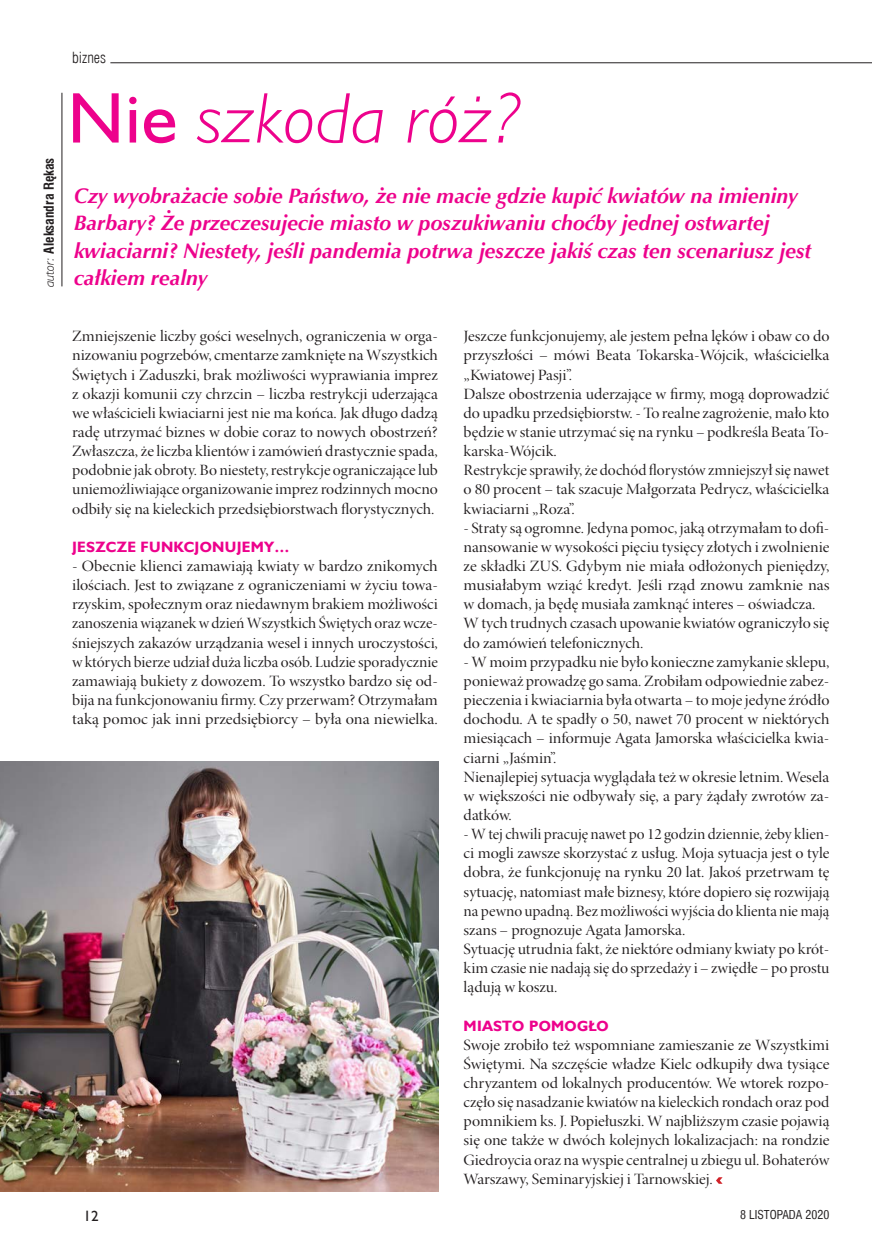
<style>
.page{position:relative;width:872px;height:1234px;background:#fff}
.page>*{position:absolute;margin:0;border:0;box-sizing:border-box;transform-origin:0 0}
.TYTUL_1500_BOLD{font:italic 72px "Humanst 521 Lt EUX";letter-spacing:.02em;color:#ed028c}
.LID{font:italic 700 21px/27.6px "Zapf Humnst EUX";color:#ed028c}
.TEKST_GŁÓWNY{font:15.75px/19.2px "Minion Pro Disp";color:#231f20;text-align:justify;scale:1.06 1}
.TEKST_GŁÓWNY-2{font:15.75px/19.2px "Minion Pro Disp";color:#231f20;text-align:justify;scale:1.09 1}
.TEKST_GŁÓWNY-3{font:15.75px/19.2px "Minion Pro Disp";color:#231f20;text-align:justify;scale:1.07 1}
.TEKST_GŁÓWNY-4{font:15.75px/19.2px "Minion Pro Disp";color:#231f20;text-align:justify}
.TEKST_GŁÓWNY-5{font:15.75px/19.2px "Minion Pro Disp";color:#231f20;text-align:justify;scale:1.05 1}
.TEKST_GŁÓWNY-6{font:15.75px/19.2px "Minion Pro Disp";color:#231f20;text-align:justify;scale:1.04 1}
.SRODTYTUL{font:700 15px "Humanst 521 EUX";letter-spacing:.02em;color:#ed028c}
.t1{font:15px "Swis 721 Lt Cn EUX";color:#231f20}
.t2{font:15px "Humanst 521 EUX";color:#231f20}
.t3{font:700 13.5px "Swis 721 Cn EUX";color:#231f20}
.t4{font:12px "Swis 721 Cn EUX";color:#231f20}
.s1{font-family:"Humanst 521 Lt EUX";font-weight:400;font-style:italic}
.s2{font-family:"Humanst 521 EUX";font-style:normal}
</style>
<div class="page">
<hr style="left:110px;top:62px;width:762px;height:1px;background:#231f20">
<hr style="left:62px;top:93px;width:1px;height:193px;background:#231f20">
<svg style="left:716px;top:1177px;width:6px;height:6px"></svg>
<img style="left:0;top:761px;width:438px;height:429px">
<p class="t3" style="left:41px;top:287px;width:131px;rotate:-90deg"><span class="s1">autor:</span> Aleksandra Rękas</p>
<p class="t1" style="left:72px;top:49px;width:36px">biznes</p>
<p class="TYTUL_1500_BOLD" style="left:68px;top:74px;width:454px"><span class="s2">Nie</span> szkoda róż?</p>
<p class="LID" style="left:74px;top:182px;width:739px">Czy wyobrażacie sobie Państwo, że nie macie gdzie kupić kwiatów na imieniny Barbary? Że przeczesujecie miasto w poszukiwaniu choćby jednej ostwartej kwiaciarni? Niestety, jeśli pandemia potrwa jeszcze jakiś czas ten scenariusz jest całkiem realny</p>
<p class="TEKST_GŁÓWNY" style="left:72px;top:327px;width:347px">Zmniejszenie liczby gości weselnych, ograniczenia w orga&shy;nizowaniu pogrzebów, cmentarze zamknięte na Wszystkich Świętych i Zaduszki, brak możliwości wyprawiania imprez z okazji komunii czy chrzcin – liczba restrykcji uderzająca we właścicieli kwiaciarni jest nie ma końca. Jak długo dadzą radę utrzymać biznes w dobie coraz to nowych obostrzeń?<br>Zwłaszcza, że liczba klientów izamówień drastycznie spada, podobnie jak obroty. Bo niestety, restrykcje ograniczające lub uniemożliwiające organizowanie imprez rodzinnych mocno odbiły się na kieleckich przedsiębiorstwach florystycznych.</p>
<p class="SRODTYTUL" style="left:72px;top:537px;width:219px">JESZCZE FUNKCJONUJEMY…</p>
<p class="TEKST_GŁÓWNY-2" style="left:72px;top:556px;width:337px">- Obecnie klienci zamawiają kwiaty w bardzo znikomych ilościach. Jest to związane z ograniczeniami w życiu towa&shy;rzyskim, społecznym oraz niedawnym brakiem możliwości zanoszenia wiązanek wdzień Wszystkich Świętych oraz wcze&shy;śniejszych zakazów urządzania wesel i innych uroczystości, wktórych bierze udział duża liczba osób. Ludzie sporadycznie zamawiają bukiety z dowozem. To wszystko bardzo się od&shy;bija na funkcjonowaniu firmy. Czy przerwam? Otrzymałam taką pomoc jak inni przedsiębiorcy – była ona niewielka.</p>
<p class="TEKST_GŁÓWNY" style="left:463px;top:327px;width:346px">Jeszcze funkcjonujemy, ale jestem pełna lęków i obaw co do przyszłości – mówi Beata Tokarska-Wójcik, właścicielka „Kwiatowej Pasji”.</p>
<p class="TEKST_GŁÓWNY" style="left:463px;top:384px;width:346px">Dalsze obostrzenia uderzające w firmy, mogą doprowadzić do upadku przedsiębiorstw. - To realne zagrożenie, mało kto będzie wstanie utrzymać się na rynku – podkreśla Beata To&shy;karska-Wójcik.</p>
<p class="TEKST_GŁÓWNY-6" style="left:463px;top:461px;width:353px">Restrykcje sprawiły, że dochód florystów zmniejszył się nawet o 80 procent – tak szacuje Małgorzata Pedrycz, właścicielka kwiaciarni „Roza”.</p>
<p class="TEKST_GŁÓWNY-5" style="left:463px;top:518px;width:350px">- Straty są ogromne. Jedyna pomoc, jaką otrzymałam to dofi&shy;nansowanie w wysokości pięciu tysięcy złotych i zwolnienie ze składki ZUS. Gdybym nie miała odłożonych pieniędzy, musiałabym wziąć kredyt. Jeśli rząd znowu zamknie nas w domach, ja będę musiała zamknąć interes – oświadcza.</p>
<p class="TEKST_GŁÓWNY" style="left:463px;top:614px;width:346px">Wtych trudnych czasach upowanie kwiatów ograniczyło się do zamówień telefonicznych.</p>
<p class="TEKST_GŁÓWNY" style="left:463px;top:652px;width:346px">- Wmoim przypadku nie było konieczne zamykanie sklepu, ponieważ prowadzę go sama. Zrobiłam odpowiednie zabez&shy;pieczenia i kwiaciarnia była otwarta – to moje jedyne źródło dochodu. A te spadły o 50, nawet 70 procent w niektórych miesiącach – informuje Agata Jamorska właścicielka kwia&shy;ciarni „Jaśmin”.</p>
<p class="TEKST_GŁÓWNY" style="left:463px;top:767px;width:346px">Nienajlepiej sytuacja wyglądała też wokresie letnim. Wesela w większości nie odbywały się, a pary żądały zwrotów za&shy;datków.</p>
<p class="TEKST_GŁÓWNY-4" style="left:463px;top:824px;width:367px">- Wtej chwili pracuję nawet po 12 godzin dziennie, żeby klien&shy;ci mogli zawsze skorzystać z usług. Moja sytuacja jest o tyle dobra, że funkcjonuję na rynku 20 lat. Jakoś przetrwam tę sytuację, natomiast małe biznesy, które dopiero się rozwijają na pewno upadną. Bez możliwości wyjścia do klienta nie mają szans – prognozuje Agata Jamorska.</p>
<p class="TEKST_GŁÓWNY" style="left:463px;top:939px;width:346px">Sytuację utrudnia fakt, że niektóre odmiany kwiaty po krót&shy;kim czasie nie nadają się do sprzedaży i – zwiędłe – po prostu lądują w koszu.</p>
<p class="SRODTYTUL" style="left:463px;top:1015px;width:146px">MIASTO POMOGŁO</p>
<p class="TEKST_GŁÓWNY-3" style="left:463px;top:1035px;width:343px">Swoje zrobiło też wspomniane zamieszanie ze Wszystkimi Świętymi. Na szczęście władze Kielc odkupiły dwa tysiące chryzantem od lokalnych producentów. We wtorek rozpo&shy;częło się nasadzanie kwiatów na kieleckich rondach oraz pod pomnikiem ks. J. Popiełuszki. W najbliższym czasie pojawią się one także w dwóch kolejnych lokalizacjach: na rondzie Giedroycia oraz na wyspie centralnej u zbiegu ul. Bohaterów Warszawy, Seminaryjskiej i Tarnowskiej.</p>
<p class="t2" style="left:83px;top:1206px;width:17px">12</p>
<p class="t4" style="left:740px;top:1206px;width:91px">8 LISTOPADA 2020</p>
</div>
